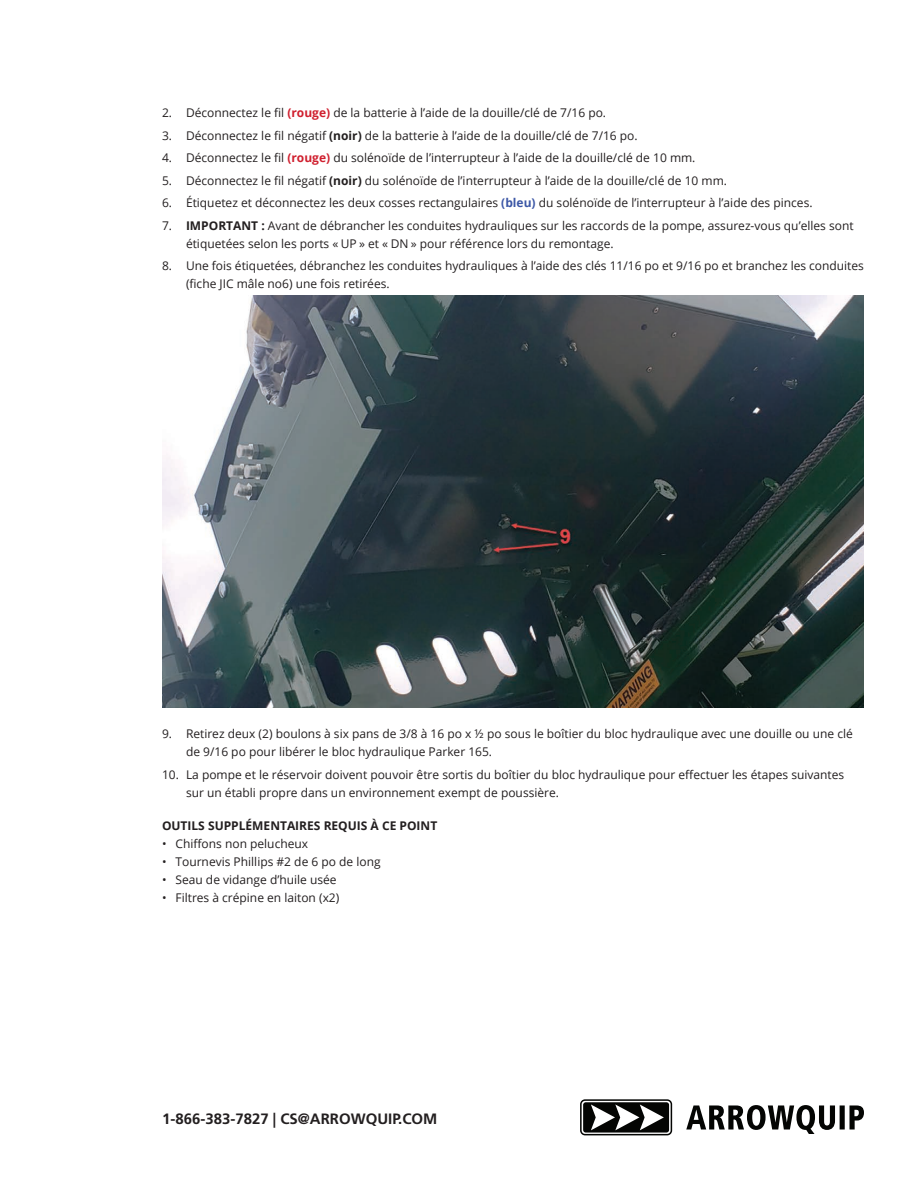
<style>
.page{position:relative;width:918px;height:1188px;background:#fff}
.page>*{position:absolute;margin:0;border:0;box-sizing:border-box;transform-origin:0 0}
.t1{font:700 15px "Frutiger LT Std";color:#231f20}
.t2{font:12px/18px "Open Sans";color:#231f20}
.t3{font:700 12px "Open Sans";color:#231f20}
.s1{font-weight:700;color:#d0202f}
.s2{font-weight:700}
.s3{font-weight:700;color:#3c57a6}
</style>
<div class="page">
<svg style="left:686px;top:1105px;width:178px;height:28px"></svg>
<svg style="left:580px;top:1099px;width:92px;height:36px"></svg>
<img style="left:162px;top:296px;width:702px;height:412px">
<p class="t2" style="left:162px;top:103px;width:446px">2. Déconnectez le fil <span class="s1">(rouge)</span> de la batterie à l’aide de la douille/clé de 7/16 po.</p>
<p class="t2" style="left:162px;top:126px;width:477px">3. Déconnectez le fil négatif <span class="s2">(noir)</span> de la batterie à l’aide de la douille/clé de 7/16 po.</p>
<p class="t2" style="left:162px;top:148px;width:535px">4. Déconnectez le fil <span class="s1">(rouge)</span> du solénoïde de l’interrupteur à l’aide de la douille/clé de 10 mm.</p>
<p class="t2" style="left:162px;top:171px;width:567px">5. Déconnectez le fil négatif <span class="s2">(noir)</span> du solénoïde de l’interrupteur à l’aide de la douille/clé de 10 mm.</p>
<p class="t2" style="left:162px;top:193px;width:652px">6. Étiquetez et déconnectez les deux cosses rectangulaires <span class="s3">(bleu)</span> du solénoïde de l’interrupteur à l’aide des pinces.</p>
<p class="t2" style="left:186px;top:216px;width:669px;text-indent:-24px">7. <span class="s2">IMPORTANT :</span> Avant de débrancher les conduites hydrauliques sur les raccords de la pompe, assurez-vous qu’elles sont étiquetées selon les ports « UP » et « DN » pour référence lors du remontage.</p>
<p class="t2" style="left:186px;top:256px;width:679px;text-indent:-24px">8. Une fois étiquetées, débranchez les conduites hydrauliques à l’aide des clés 11/16 po et 9/16 po et branchez les conduites (fiche JIC mâle no6) une fois retirées.</p>
<p class="t2" style="left:186px;top:724px;width:668px;text-indent:-24px">9. Retirez deux (2) boulons à six pans de 3/8 à 16 po x ½ po sous le boîtier du bloc hydraulique avec une douille ou une clé de 9/16 po pour libérer le bloc hydraulique Parker 165.</p>
<p class="t2" style="left:186px;top:765px;width:660px;text-indent:-24px">10. La pompe et le réservoir doivent pouvoir être sortis du boîtier du bloc hydraulique pour effectuer les étapes suivantes sur un établi propre dans un environnement exempt de poussière.</p>
<p class="t3" style="left:162px;top:817px;width:277px">OUTILS SUPPLÉMENTAIRES REQUIS À CE POINT</p>
<p class="t2" style="left:162px;top:834px;width:148px">• Chiffons non pelucheux</p>
<p class="t2" style="left:162px;top:852px;width:220px">• Tournevis Phillips #2 de 6 po de long</p>
<p class="t2" style="left:162px;top:870px;width:176px">• Seau de vidange d’huile usée</p>
<p class="t2" style="left:162px;top:888px;width:179px">• Filtres à crépine en laiton (x2)</p>
<p class="t1" style="left:162px;top:1109px;width:277px">1-866-383-7827 | CS@ARROWQUIP.COM</p>
</div>
